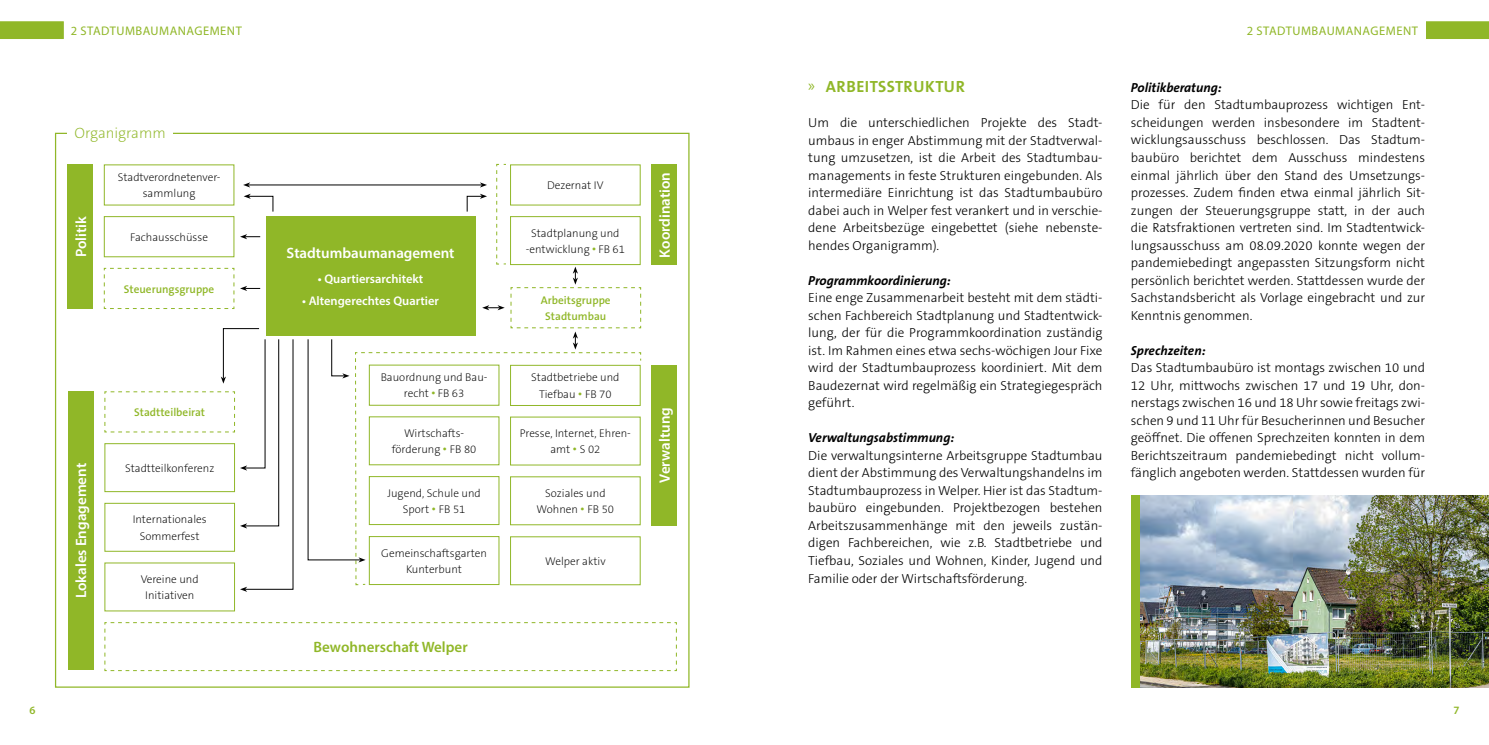
<style>
.page{position:relative;width:1489px;height:745px;background:#fff}
.page>*{position:absolute;margin:0;border:0;box-sizing:border-box;transform-origin:0 0}
.t1{font:700 16.25px "The Sans B7";letter-spacing:.03em;color:#90b728}
.t2{font:600 15px "Myriad Pro";color:#fff}
.t3{font:600 15px "Myriad Pro";color:#90b728}
.t4{font:200 15px "The Sans B2";color:#90b728}
.t5{font:300 13.12px/17.5px "The Sans B3";color:#000;text-align:justify}
.t6{font:italic 700 13.12px "The Sans B7";color:#000}
.t7{font:600 12.5px "Myriad Pro";color:#fff}
.t8{font:12.5px "Myriad Pro";letter-spacing:.04em;color:#90b728}
.t9{font:200 11.25px/16.2px "The Sans B2";color:#000;text-align:center}
.t10{font:600 11.25px/16.2px "The Sans B6";color:#90b728;text-align:center}
.t11{font:600 11.25px "Myriad Pro";color:#90b728}
.s1{font-family:"Arial";font-weight:400;color:#90b728}
.s2{font-family:"Myriad Pro";font-weight:400}
</style>
<div class="page">
<svg style="left:1426px;top:21px;width:62px;height:18px"></svg>
<svg style="left:0;top:21px;width:64px;height:18px"></svg>
<div style="left:266px;top:216px;width:209px;height:119px;background:#90b728"></div>
<div style="left:651px;top:164px;width:25px;height:101px;background:#90b728"></div>
<div style="left:651px;top:364px;width:25px;height:161px;background:#90b728"></div>
<div style="left:68px;top:164px;width:25px;height:145px;background:#90b728"></div>
<div style="left:104px;top:216px;width:130px;height:41px;border:1px solid #90b728"></div>
<svg style="left:104px;top:622px;width:573px;height:49px"></svg>
<div style="left:68px;top:391px;width:25px;height:278px;background:#90b728"></div>
<hr style="left:248px;top:184px;width:234px;height:1px;background:#000">
<svg style="left:243px;top:182px;width:7px;height:5px"></svg>
<svg style="left:240px;top:234px;width:20px;height:5px"></svg>
<svg style="left:103px;top:267px;width:157px;height:42px"></svg>
<svg style="left:244px;top:193px;width:29px;height:19px"></svg>
<svg style="left:307px;top:163px;width:334px;height:418px"></svg>
<svg style="left:104px;top:328px;width:189px;height:263px"></svg>
<img style="left:1139px;top:495px;width:349px;height:192px">
<div style="left:1130px;top:494px;width:9px;height:193px;background:#90b728"></div>
<p class="t8" style="left:71px;top:23px;width:172px">2 STADTUMBAUMANAGEMENT</p>
<p class="t8" style="left:1246px;top:23px;width:172px">2 STADTUMBAUMANAGEMENT</p>
<p class="t4" style="left:74px;top:125px;width:93px">Organigramm</p>
<p class="t2" style="left:71px;top:257px;width:43px;rotate:-90deg">Politik</p>
<p class="t9" style="left:118px;top:170px;width:104px">Stadtverordnetenver&shy;sammlung</p>
<p class="t9" style="left:130px;top:229px;width:79px">Fachausschüsse</p>
<p class="t10" style="left:124px;top:281px;width:92px">Steuerungsgruppe</p>
<p class="t2" style="left:72px;top:598px;width:137px;rotate:-90deg">Lokales Engagement</p>
<p class="t10" style="left:134px;top:404px;width:72px">Stadtteilbeirat</p>
<p class="t9" style="left:125px;top:460px;width:91px">Stadtteilkonferenz</p>
<p class="t9" style="left:133px;top:511px;width:75px">Internationales<br>Sommerfest</p>
<p class="t9" style="left:141px;top:571px;width:59px">Vereine und<br>Initiativen</p>
<p class="t2" style="left:286px;top:243px;width:169px">Stadtumbaumanagement</p>
<p class="t7" style="left:318px;top:270px;width:107px">• Quartiersarchitekt</p>
<p class="t7" style="left:302px;top:293px;width:138px">• Altengerechtes Quartier</p>
<p class="t9" style="left:380px;top:369px;width:108px">Bauordnung und Bau&shy;recht <span class="s1">•</span> FB 63</p>
<p class="t9" style="left:392px;top:425px;width:86px">Wirtschafts&shy;förderung <span class="s1">•</span> FB 80</p>
<p class="t9" style="left:387px;top:485px;width:95px">Jugend, Schule und<br>Sport <span class="s1">•</span> FB 51</p>
<p class="t9" style="left:381px;top:545px;width:107px">Gemeinschaftsgarten<br>Kunterbunt</p>
<p class="t3" style="left:313px;top:637px;width:156px">Bewohnerschaft Welper</p>
<p class="t9" style="left:547px;top:178px;width:58px">Dezernat IV</p>
<p class="t9" style="left:525px;top:225px;width:101px">Stadtplanung und -entwicklung <span class="s1">•</span> FB 61</p>
<p class="t10" style="left:541px;top:292px;width:71px">Arbeitsgruppe<br>Stadtumbau</p>
<p class="t9" style="left:531px;top:370px;width:90px">Stadtbetriebe und<br>Tiefbau <span class="s1">•</span> FB 70</p>
<p class="t9" style="left:519px;top:425px;width:113px">Presse, Internet, Ehren&shy;amt <span class="s1">•</span> S 02</p>
<p class="t9" style="left:536px;top:485px;width:79px">Soziales und<br>Wohnen <span class="s1">•</span> FB 50</p>
<p class="t9" style="left:545px;top:553px;width:62px">Welper aktiv</p>
<p class="t2" style="left:655px;top:257px;width:87px;rotate:-90deg">Koordination</p>
<p class="t2" style="left:655px;top:482px;width:77px;rotate:-90deg">Verwaltung</p>
<p class="t1" style="left:808px;top:78px;width:158px"><span class="s2">»</span> ARBEITSSTRUKTUR</p>
<p class="t5" style="left:808px;top:115px;width:296px">Um die unterschiedlichen Projekte des Stadt&shy;umbaus in enger Abstimmung mit der Stadtverwal&shy;tung umzusetzen, ist die Arbeit des Stadtumbau&shy;managements in feste Strukturen eingebunden. Als intermediäre Einrichtung ist das Stadtumbaubüro dabei auch in Welper fest verankert und in verschie&shy;dene Arbeitsbezüge eingebettet (siehe nebenste&shy;hendes Organigramm).</p>
<p class="t6" style="left:808px;top:273px;width:144px">Programmkoordinierung:</p>
<p class="t5" style="left:808px;top:290px;width:296px">Eine enge Zusammenarbeit besteht mit dem städti&shy;schen Fachbereich Stadtplanung und Stadtentwick&shy;lung, der für die Programmkoordination zuständig ist. Im Rahmen eines etwa sechs-wöchigen Jour Fixe wird der Stadtumbauprozess koordiniert. Mit dem Baudezernat wird regelmäßig ein Strategiegespräch geführt.</p>
<p class="t6" style="left:808px;top:431px;width:147px">Verwaltungsabstimmung:</p>
<p class="t5" style="left:808px;top:447px;width:296px">Die verwaltungsinterne Arbeitsgruppe Stadtumbau dient der Abstimmung des Verwaltungshandelns im Stadtumbauprozess in Welper. Hier ist das Stadtum&shy;baubüro eingebunden. Projektbezogen bestehen Arbeitszusammenhänge mit den jeweils zustän&shy;digen Fachbereichen, wie z.B. Stadtbetriebe und Tiefbau, Soziales und Wohnen, Kinder, Jugend und Familie oder der Wirtschaftsförderung.</p>
<p class="t6" style="left:1130px;top:80px;width:92px">Politikberatung:</p>
<p class="t5" style="left:1130px;top:97px;width:296px">Die für den Stadtumbauprozess wichtigen Ent&shy;scheidungen werden insbesondere im Stadtent&shy;wicklungsausschuss beschlossen. Das Stadtum&shy;baubüro berichtet dem Ausschuss mindestens einmal jährlich über den Stand des Umsetzungs&shy;prozesses. Zudem finden etwa einmal jährlich Sit&shy;zungen der Steuerungsgruppe statt, in der auch die Ratsfraktionen vertreten sind. Im Stadtentwick&shy;lungsausschuss am 08.09.2020 konnte wegen der pandemiebedingt angepassten Sitzungsform nicht persönlich berichtet werden. Stattdessen wurde der Sachstandsbericht als Vorlage eingebracht und zur Kenntnis genommen.</p>
<p class="t6" style="left:1130px;top:343px;width:76px">Sprechzeiten:</p>
<p class="t5" style="left:1130px;top:359px;width:296px">Das Stadtumbaubüro ist montags zwischen 10 und 12 Uhr, mittwochs zwischen 17 und 19 Uhr, don&shy;nerstags zwischen 16 und 18 Uhr sowie freitags zwi&shy;schen 9 und 11 Uhr für Besucherinnen und Besucher geöffnet. Die offenen Sprechzeiten konnten in dem Berichtszeitraum pandemiebedingt nicht vollum&shy;fänglich angeboten werden. Stattdessen wurden für</p>
<p class="t11" style="left:29px;top:703px;width:8px">6</p>
<p class="t11" style="left:1453px;top:703px;width:8px">7</p>
</div>
